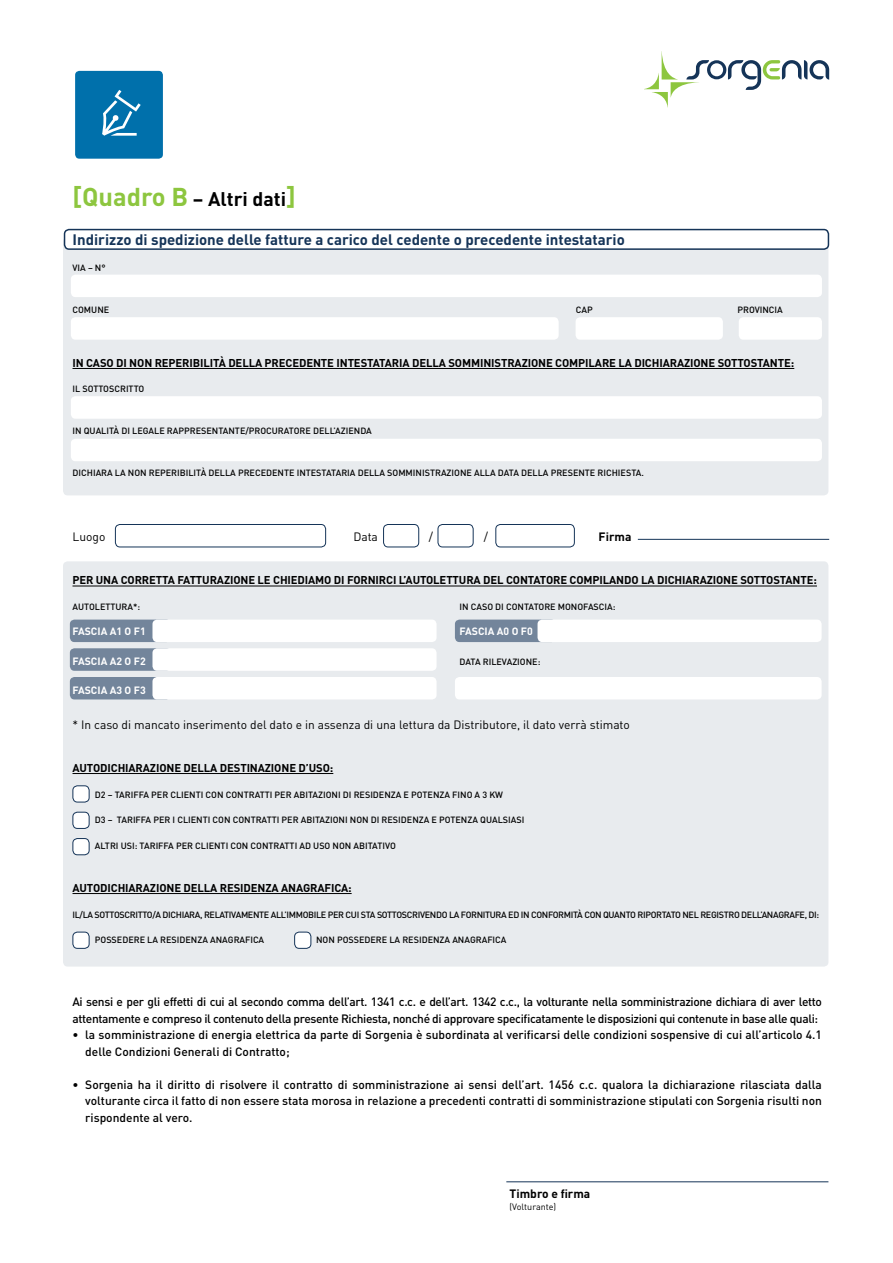
<style>
.page{position:relative;width:893px;height:1263px;background:#fff}
.page>*{position:absolute;margin:0;border:0;box-sizing:border-box;transform-origin:0 0}
.t1{font:700 19.5px "DIN";color:#000}
.t2{font:700 15px "DIN";color:#153458}
.t3{font:500 12px/16.5px "DIN";letter-spacing:-.03em;color:#000}
.t4{font:500 12px/16.5px "DIN";color:#000}
.t5{font:12px "DIN";color:#000}
.t6{font:700 12px "DIN";color:#000}
.t7{font:700 11.25px "DIN";letter-spacing:-.01em;color:#000}
.t8{font:700 10.5px "DIN";color:#fff}
.t9{font:500 9px "DIN";color:#000}
.t10{font:500 9px "DIN";letter-spacing:-.04em;color:#000}
.t11{font:9px "DIN";color:#000}
.s1{font-size:25.5px;color:#8dc63f}
</style>
<div class="page">
<div style="left:63px;top:561px;width:765px;height:405px;background:#e8ebee;border-radius:5px"></div>
<div style="left:70px;top:677px;width:101px;height:22px;background:#73859b;border-radius:5px"></div>
<div style="left:152px;top:677px;width:285px;height:22px;background:#fff;border-radius:5px"></div>
<div style="left:70px;top:648px;width:101px;height:23px;background:#73859b;border-radius:5px"></div>
<div style="left:152px;top:648px;width:285px;height:23px;background:#fff;border-radius:5px"></div>
<div style="left:70px;top:620px;width:101px;height:22px;background:#73859b;border-radius:5px"></div>
<div style="left:152px;top:620px;width:285px;height:22px;background:#fff;border-radius:5px"></div>
<div style="left:455px;top:620px;width:101px;height:22px;background:#73859b;border-radius:5px"></div>
<div style="left:538px;top:620px;width:284px;height:22px;background:#fff;border-radius:5px"></div>
<div style="left:455px;top:677px;width:367px;height:22px;background:#fff;border-radius:5px"></div>
<div style="left:63px;top:237px;width:765px;height:258px;background:#e8ebee;border-radius:5px"></div>
<div style="left:71px;top:275px;width:751px;height:22px;background:#fff;border-radius:5px"></div>
<div style="left:71px;top:317px;width:488px;height:23px;background:#fff;border-radius:5px"></div>
<div style="left:65px;top:230px;width:763px;height:19px;background:#fff;border-radius:5px"></div>
<div style="left:64px;top:229px;width:765px;height:21px;border:2px solid #153458;border-radius:5px"></div>
<hr style="left:73px;top:368px;width:721px;height:1px;background:#000">
<hr style="left:73px;top:585px;width:744px;height:1px;background:#000">
<hr style="left:73px;top:773px;width:260px;height:1px;background:#000">
<hr style="left:73px;top:893px;width:279px;height:1px;background:#000">
<div style="left:115px;top:524px;width:211px;height:23px;border:1px solid #153458;border-radius:5px"></div>
<div style="left:495px;top:524px;width:80px;height:23px;border:1px solid #153458;border-radius:5px"></div>
<div style="left:438px;top:524px;width:36px;height:23px;border:1px solid #153458;border-radius:5px"></div>
<div style="left:383px;top:524px;width:36px;height:23px;border:1px solid #153458;border-radius:5px"></div>
<hr style="left:638px;top:539px;width:191px;height:1px;background:#153458">
<div style="left:75px;top:71px;width:88px;height:88px;background:#0070ab;border-radius:4px"></div>
<svg style="left:644px;top:51px;width:185px;height:57px"></svg>
<svg style="left:102px;top:90px;width:39px;height:46px"></svg>
<div style="left:739px;top:317px;width:83px;height:23px;background:#fff;border-radius:5px"></div>
<div style="left:576px;top:317px;width:147px;height:23px;background:#fff;border-radius:5px"></div>
<div style="left:71px;top:396px;width:751px;height:23px;background:#fff;border-radius:5px"></div>
<div style="left:71px;top:439px;width:751px;height:22px;background:#fff;border-radius:5px"></div>
<div style="left:73px;top:786px;width:16px;height:16px;background:#fff;border-radius:5px"></div>
<div style="left:73px;top:785px;width:17px;height:17px;border:1px solid #153458;border-radius:5px"></div>
<div style="left:73px;top:812px;width:16px;height:16px;background:#fff;border-radius:5px"></div>
<div style="left:73px;top:812px;width:17px;height:17px;border:1px solid #153458;border-radius:5px"></div>
<div style="left:73px;top:838px;width:16px;height:17px;background:#fff;border-radius:5px"></div>
<div style="left:73px;top:838px;width:17px;height:17px;border:1px solid #153458;border-radius:5px"></div>
<div style="left:73px;top:932px;width:16px;height:16px;background:#fff;border-radius:5px"></div>
<div style="left:73px;top:932px;width:17px;height:17px;border:1px solid #153458;border-radius:5px"></div>
<div style="left:295px;top:932px;width:16px;height:16px;background:#fff;border-radius:5px"></div>
<div style="left:294px;top:932px;width:17px;height:17px;border:1px solid #153458;border-radius:5px"></div>
<hr style="left:506px;top:1181px;width:322px;height:1px;background:#153458">
<h1 class="t1" style="left:73px;top:187px;width:225px"><span class="s1">[Quadro B</span> – Altri dati<span class="s1">]</span></h1>
<h2 class="t2" style="left:73px;top:230px;width:554px">Indirizzo di spedizione delle fatture a carico del cedente o precedente intestatario</h2>
<p class="t9" style="left:73px;top:262px;width:35px">VIA – N°</p>
<p class="t9" style="left:73px;top:304px;width:38px">COMUNE</p>
<p class="t9" style="left:576px;top:304px;width:18px">CAP</p>
<p class="t9" style="left:737px;top:304px;width:47px">PROVINCIA</p>
<p class="t7" style="left:73px;top:355px;width:723px">IN CASO DI NON REPERIBILITÀ DELLA PRECEDENTE INTESTATARIA DELLA SOMMINISTRAZIONE COMPILARE LA DICHIARAZIONE SOTTOSTANTE:</p>
<p class="t9" style="left:73px;top:383px;width:73px">IL SOTTOSCRITTO</p>
<p class="t9" style="left:73px;top:425px;width:301px">IN QUALITÀ DI LEGALE RAPPRESENTANTE/PROCURATORE DELL’AZIENDA</p>
<p class="t9" style="left:73px;top:467px;width:573px">DICHIARA LA NON REPERIBILITÀ DELLA PRECEDENTE INTESTATARIA DELLA SOMMINISTRAZIONE ALLA DATA DELLA PRESENTE RICHIESTA.</p>
<h3 class="t5" style="left:73px;top:529px;width:34px">Luogo</h3>
<h3 class="t5" style="left:353px;top:529px;width:26px">Data</h3>
<h3 class="t5" style="left:429px;top:529px;width:6px">/</h3>
<h3 class="t5" style="left:484px;top:529px;width:6px">/</h3>
<h3 class="t6" style="left:599px;top:529px;width:34px">Firma</h3>
<p class="t7" style="left:73px;top:573px;width:746px">PER UNA CORRETTA FATTURAZIONE LE CHIEDIAMO DI FORNIRCI L’AUTOLETTURA DEL CONTATORE COMPILANDO LA DICHIARAZIONE SOTTOSTANTE:</p>
<p class="t9" style="left:73px;top:601px;width:69px">AUTOLETTURA*:</p>
<p class="t9" style="left:460px;top:601px;width:158px">IN CASO DI CONTATORE MONOFASCIA:</p>
<p class="t8" style="left:73px;top:625px;width:75px">FASCIA A1 O F1</p>
<p class="t8" style="left:460px;top:625px;width:75px">FASCIA A0 O F0</p>
<p class="t8" style="left:73px;top:655px;width:75px">FASCIA A2 O F2</p>
<p class="t9" style="left:460px;top:656px;width:82px">DATA RILEVAZIONE:</p>
<p class="t8" style="left:73px;top:683px;width:75px">FASCIA A3 O F3</p>
<h3 class="t5" style="left:73px;top:717px;width:559px">* In caso di mancato inserimento del dato e in assenza di una lettura da Distributore, il dato verrà stimato</h3>
<p class="t7" style="left:73px;top:760px;width:262px">AUTODICHIARAZIONE DELLA DESTINAZIONE D’USO:</p>
<p class="t9" style="left:95px;top:788px;width:410px">D2 – TARIFFA PER CLIENTI CON CONTRATTI PER ABITAZIONI DI RESIDENZA E POTENZA FINO A 3 KW</p>
<p class="t9" style="left:95px;top:814px;width:431px">D3 – TARIFFA PER I CLIENTI CON CONTRATTI PER ABITAZIONI NON DI RESIDENZA E POTENZA QUALSIASI</p>
<p class="t9" style="left:95px;top:839px;width:302px">ALTRI USI: TARIFFA PER CLIENTI CON CONTRATTI AD USO NON ABITATIVO</p>
<p class="t7" style="left:73px;top:880px;width:281px">AUTODICHIARAZIONE DELLA RESIDENZA ANAGRAFICA:</p>
<p class="t10" style="left:73px;top:908px;width:748px">IL/LA SOTTOSCRITTO/A DICHIARA, RELATIVAMENTE ALL’IMMOBILE PER CUI STA SOTTOSCRIVENDO LA FORNITURA ED IN CONFORMITÀ CON QUANTO RIPORTATO NEL REGISTRO DELL’ANAGRAFE, DI:</p>
<p class="t9" style="left:95px;top:934px;width:171px">POSSEDERE LA RESIDENZA ANAGRAFICA</p>
<p class="t9" style="left:316px;top:934px;width:192px">NON POSSEDERE LA RESIDENZA ANAGRAFICA</p>
<p class="t3" style="left:73px;top:993px;width:751px">Ai sensi e per gli effetti di cui al secondo comma dell’art. 1341 c.c. e dell’art. 1342 c.c., la volturante nella somministrazione dichiara di aver letto attentamente e compreso il contenuto della presente Richiesta, nonché di approvare specificatamente le disposizioni qui contenute in base alle quali:</p>
<h3 class="t4" style="left:85px;top:1026px;width:738px;text-indent:-13px">• la somministrazione di energia elettrica da parte di Sorgenia è subordinata al verificarsi delle condizioni sospensive di cui all’articolo 4.1 delle Condizioni Generali di Contratto;</h3>
<p class="t3" style="left:85px;top:1075px;width:738px;text-align:justify;text-indent:-13px">• Sorgenia ha il diritto di risolvere il contratto di somministrazione ai sensi dell’art. 1456 c.c. qualora la dichiarazione rilasciata dalla volturante circa il fatto di non essere stata morosa in relazione a precedenti contratti di somministrazione stipulati con Sorgenia risulti non rispondente al vero.</p>
<h3 class="t6" style="left:510px;top:1186px;width:82px">Timbro e firma</h3>
<p class="t11" style="left:510px;top:1201px;width:48px">(Volturante)</p>
</div>
